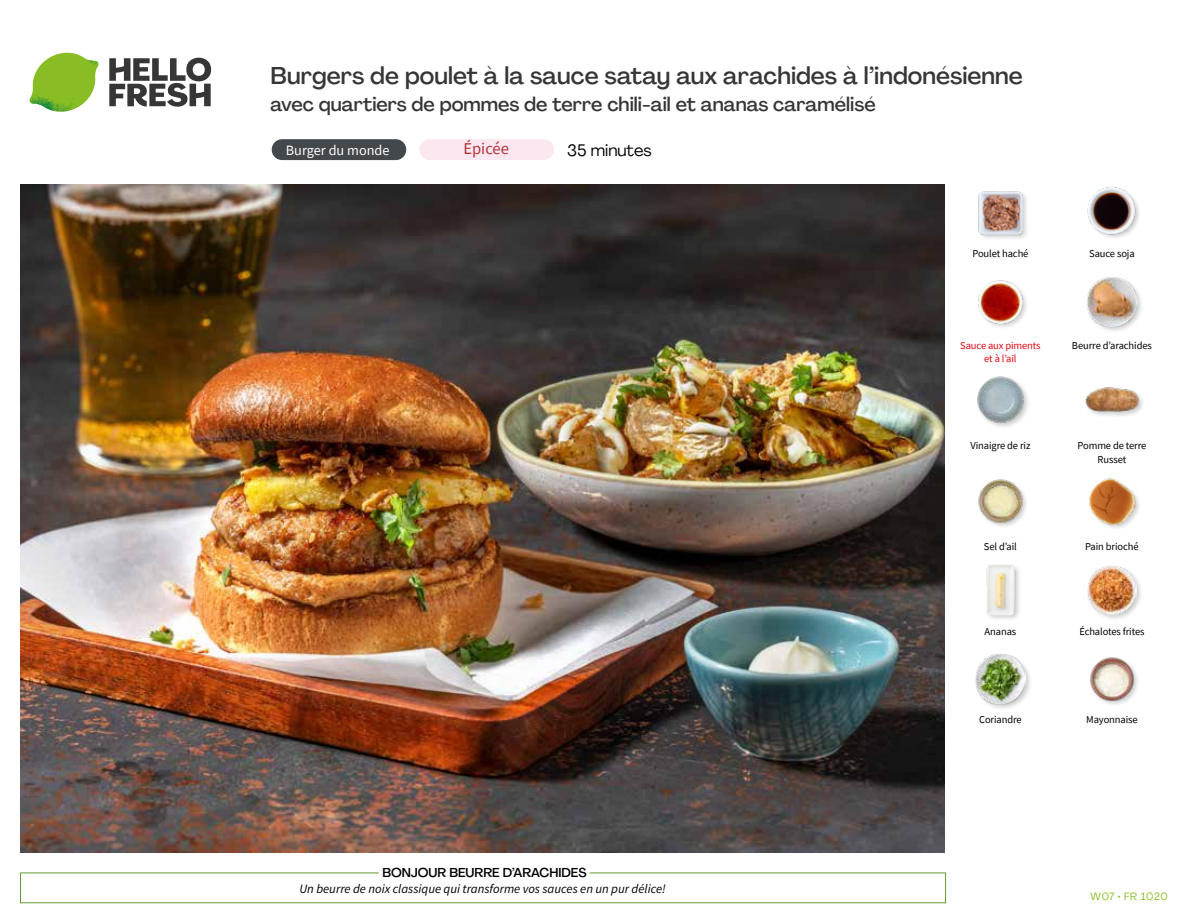
<style>
.page{position:relative;width:1188px;height:918px;background:#fff}
.page>*{position:absolute;margin:0;border:0;box-sizing:border-box;transform-origin:0 0}
.t1{font:500 24px "Agrandir";color:#373636}
.t2{font:500 19.5px "Agrandir";color:#373636}
.t3{font:16.5px "Agrandir";color:#000}
.t4{font:16.5px "Source Sans Pro";color:#b53138}
.t5{font:14.25px "Source Sans Pro";color:#fff}
.t6{font:italic 12.75px "Source Sans Pro";color:#000}
.t7{font:500 12.75px "Agrandir";color:#000}
.t8{font:10.5px/13.5px "Source Sans Pro";letter-spacing:-.01em;color:#000;text-align:center}
.t9{font:10.5px/13.5px "Source Sans Pro";letter-spacing:-.01em;color:#e30613;text-align:center}
.t10{font:10.5px "Agrandir";letter-spacing:.05em;color:#89bd24}
</style>
<div class="page">
<svg style="left:109px;top:57px;width:102px;height:50px"></svg>
<svg style="left:34px;top:53px;width:62px;height:40px"></svg>
<img style="left:67px;top:53px;width:32px;height:26px">
<img style="left:33px;top:75px;width:59px;height:11px">
<img style="left:29px;top:79px;width:61px;height:33px">
<img style="left:65px;top:86px;width:27px;height:25px">
<img style="left:21px;top:184px;width:924px;height:668px">
<div style="left:419px;top:139px;width:135px;height:21px;background:#fce7f0;border-radius:10px"></div>
<div style="left:272px;top:139px;width:134px;height:21px;background:#43484c;border-radius:10px"></div>
<img style="left:1090px;top:657px;width:48px;height:48px">
<div style="left:974px;top:653px;width:59px;height:58px;background:#000;opacity:.2"></div>
<img style="left:975px;top:654px;width:51px;height:50px">
<div style="left:1086px;top:564px;width:58px;height:58px;background:#000;opacity:.2"></div>
<img style="left:1087px;top:565px;width:50px;height:50px">
<div style="left:986px;top:563px;width:36px;height:59px;background:#000;opacity:.2"></div>
<img style="left:986px;top:565px;width:36px;height:50px">
<img style="left:1089px;top:478px;width:50px;height:50px">
<img style="left:978px;top:479px;width:48px;height:48px">
<img style="left:1085px;top:387px;width:56px;height:28px">
<img style="left:977px;top:376px;width:51px;height:51px">
<div style="left:1085px;top:276px;width:59px;height:58px;background:#000;opacity:.2"></div>
<img style="left:1087px;top:277px;width:50px;height:50px">
<img style="left:978px;top:280px;width:49px;height:47px">
<img style="left:1087px;top:187px;width:51px;height:50px">
<img style="left:978px;top:191px;width:49px;height:48px">
<h1 class="t1" style="left:271px;top:61px;width:754px">Burgers de poulet à la sauce satay aux arachides à l’indonésienne</h1>
<h2 class="t2" style="left:271px;top:92px;width:607px">avec quartiers de pommes de terre chili-ail et ananas caramélisé</h2>
<h3 class="t5" style="left:286px;top:141px;width:105px">Burger du monde</h3>
<h3 class="t3" style="left:567px;top:140px;width:86px">35 minutes</h3>
<h3 class="t4" style="left:463px;top:138px;width:47px">Épicée</h3>
<p class="t8" style="left:972px;top:246px;width:58px">Poulet haché</p>
<p class="t8" style="left:1089px;top:246px;width:47px">Sauce soja</p>
<p class="t9" style="left:960px;top:339px;width:82px">Sauce aux piments et à l’ail</p>
<p class="t8" style="left:1072px;top:339px;width:82px">Beurre d’arachides</p>
<p class="t8" style="left:970px;top:439px;width:62px">Vinaigre de riz</p>
<p class="t8" style="left:1078px;top:439px;width:70px">Pomme de terre<br>Russet</p>
<p class="t8" style="left:984px;top:539px;width:35px">Sel d’ail</p>
<p class="t8" style="left:1085px;top:539px;width:55px">Pain brioché</p>
<p class="t8" style="left:985px;top:625px;width:33px">Ananas</p>
<p class="t8" style="left:1079px;top:625px;width:67px">Échalotes frites</p>
<p class="t8" style="left:979px;top:713px;width:44px">Coriandre</p>
<p class="t8" style="left:1086px;top:713px;width:53px">Mayonnaise</p>
<p class="t7" style="left:382px;top:864px;width:206px">BONJOUR BEURRE D’ARACHIDES</p>
<p class="t6" style="left:299px;top:881px;width:368px">Un beurre de noix classique qui transforme vos sauces en un pur délice!</p>
<p class="t10" style="left:1091px;top:890px;width:79px">W07 • FR 1020</p>
</div>
